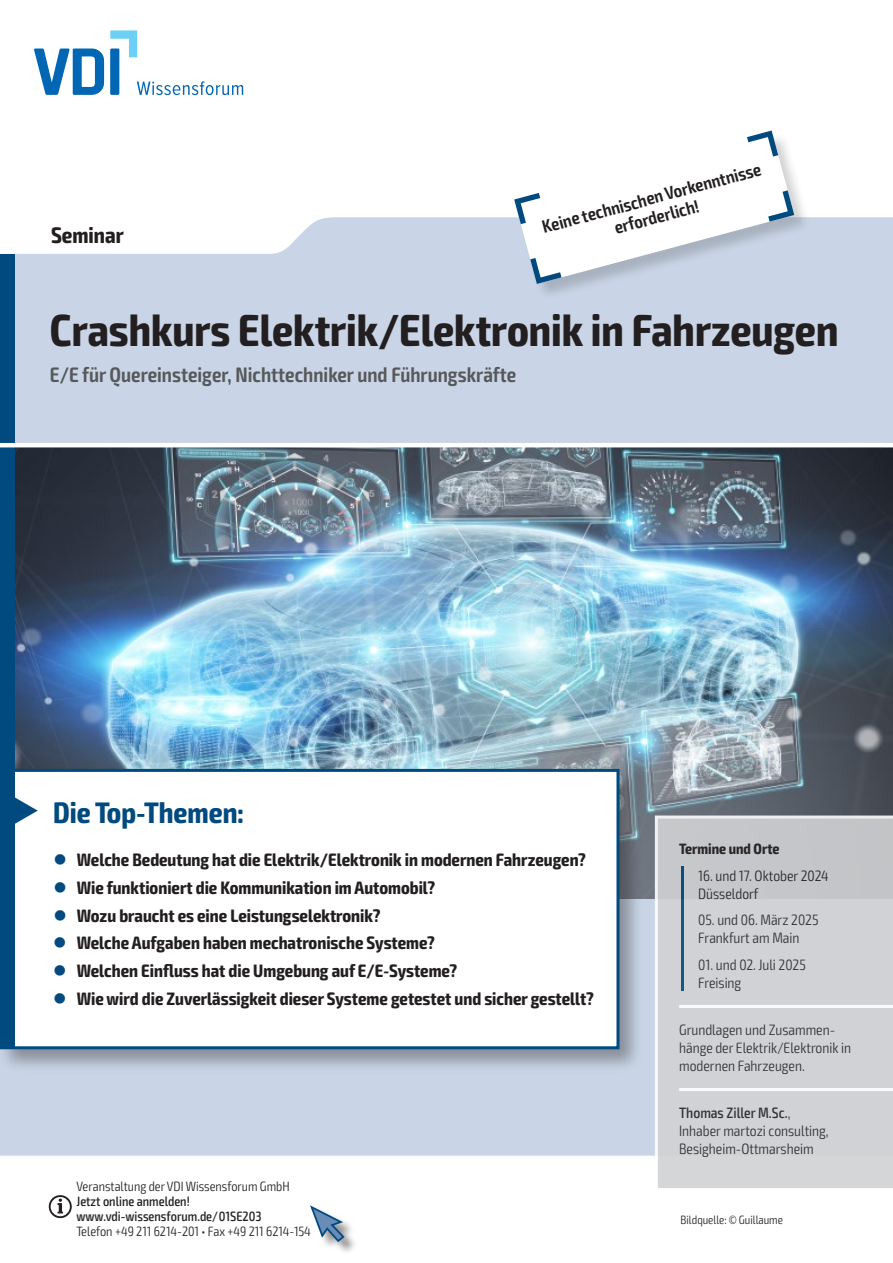
<style>
.page{position:relative;width:893px;height:1263px;background:#fff}
.page>*{position:absolute;margin:0;border:0;box-sizing:border-box;transform-origin:0 0}
.t1{font:700 condensed 45px "Exo 2";color:#231f20}
.t2{font:700 condensed 29.7px "Exo 2";color:#004a7f}
.t3{font:700 condensed 22.5px "Exo 2";color:#231f20}
.t4{font:600 condensed 21px "Exo 2";color:#57585a}
.t5{font:700 condensed 18px "Exo 2";color:#231f20}
.t6{font:600 condensed 18px/19.5px "Exo 2";color:#231f20;text-align:center}
.t7{font:300 condensed 15px/18px "Exo 2";color:#231f20}
.t8{font:700 condensed 15px "Exo 2";color:#231f20}
.t9{font:300 condensed 13.5px "Exo 2";color:#231f20}
.t10{font:500 condensed 13.5px/15px "Exo 2";color:#231f20}
.t11{font:300 condensed 12px "Exo 2";color:#231f20}
.s1{color:#004a7f}
.s2{font-weight:500}
</style>
<div class="page">
<div style="left:0;top:217px;width:893px;height:938px;background:#c9d5e6"></div>
<img style="left:14px;top:447px;width:879px;height:451px">
<div style="left:0;top:765px;width:644px;height:309px;background:#231f20;opacity:.4"></div>
<div style="left:2px;top:770px;width:616px;height:278px;background:#fff"></div>
<div style="left:3px;top:772px;width:11px;height:274px;background:#004a7f"></div>
<div style="left:0;top:769px;width:619px;height:280px;border:3px solid #004a7f"></div>
<svg style="left:14px;top:796px;width:24px;height:29px"></svg>
<div style="left:0;top:254px;width:14px;height:519px;background:#004a7f"></div>
<div style="left:311px;top:1206px;width:47px;height:49px;background:#231f20;opacity:.5"></div>
<svg style="left:310px;top:1205px;width:36px;height:38px"></svg>
<hr style="left:0;top:443px;width:893px;height:4px;background:#fff">
<svg style="left:655px;top:815px;width:238px;height:373px;background:#ced0d3"></svg>
<svg style="left:49px;top:1195px;width:23px;height:23px"></svg>
<svg style="left:34px;top:30px;width:209px;height:65px"></svg>
<div style="left:515px;top:131px;width:297px;height:170px;background:#231f20;opacity:.2"></div>
<svg style="left:514px;top:131px;width:280px;height:153px"></svg>
<p class="t3" style="left:51px;top:221px;width:74px">Seminar</p>
<p class="t6" style="left:540px;top:218px;width:227px;rotate:-15deg">Keine technischen Vorkenntnisse erforderlich!</p>
<h1 class="t1" style="left:50px;top:303px;width:790px">Crashkurs Elektrik/Elektronik in Fahrzeugen</h1>
<p class="t4" style="left:50px;top:362px;width:468px">E/E für Quereinsteiger, Nichttechniker und Führungskräfte</p>
<h2 class="t2" style="left:53px;top:794px;width:192px">Die Top-Themen:</h2>
<p class="t5" style="left:53px;top:849px;width:534px"><span class="s1">●</span> Welche Bedeutung hat die Elektrik/Elektronik in modernen Fahrzeugen?</p>
<p class="t5" style="left:53px;top:877px;width:383px"><span class="s1">●</span> Wie funktioniert die Kommunikation im Automobil?</p>
<p class="t5" style="left:53px;top:904px;width:329px"><span class="s1">●</span> Wozu braucht es eine Leistungselektronik?</p>
<p class="t5" style="left:53px;top:932px;width:383px"><span class="s1">●</span> Welche Aufgaben haben mechatronische Systeme?</p>
<p class="t5" style="left:53px;top:960px;width:406px"><span class="s1">●</span> Welchen Einfluss hat die Umgebung auf E/E-Systeme?</p>
<p class="t5" style="left:53px;top:988px;width:542px"><span class="s1">●</span> Wie wird die Zuverlässigkeit dieser Systeme getestet und sicher gestellt?</p>
<p class="t9" style="left:77px;top:1178px;width:215px">Veranstaltung der VDI Wissensforum GmbH</p>
<p class="t10" style="left:77px;top:1194px;width:186px">Jetzt online anmelden! www.vdi-wissensforum.de/01SE203</p>
<p class="t9" style="left:77px;top:1223px;width:236px">Telefon +49 211 6214-201 • Fax +49 211 6214-154</p>
<p class="t8" style="left:679px;top:840px;width:102px">Termine und Orte</p>
<p class="t7" style="left:698px;top:867px;width:132px">16. und 17. Oktober 2024<br>Düsseldorf</p>
<p class="t7" style="left:698px;top:911px;width:122px">05. und 06. März 2025<br>Frankfurt am Main</p>
<p class="t7" style="left:698px;top:956px;width:109px">01. und 02. Juli 2025<br>Freising</p>
<p class="t7" style="left:679px;top:1021px;width:173px">Grundlagen und Zusammen&shy;hänge der Elektrik/Elektronik in modernen Fahrzeugen.</p>
<p class="t7" style="left:679px;top:1104px;width:151px"><span class="s2">Thomas Ziller M.Sc.</span>,<br>Inhaber martozi consulting,<br>Besigheim-Ottmarsheim</p>
<p class="t11" style="left:681px;top:1212px;width:104px">Bildquelle: © Guillaume</p>
</div>
